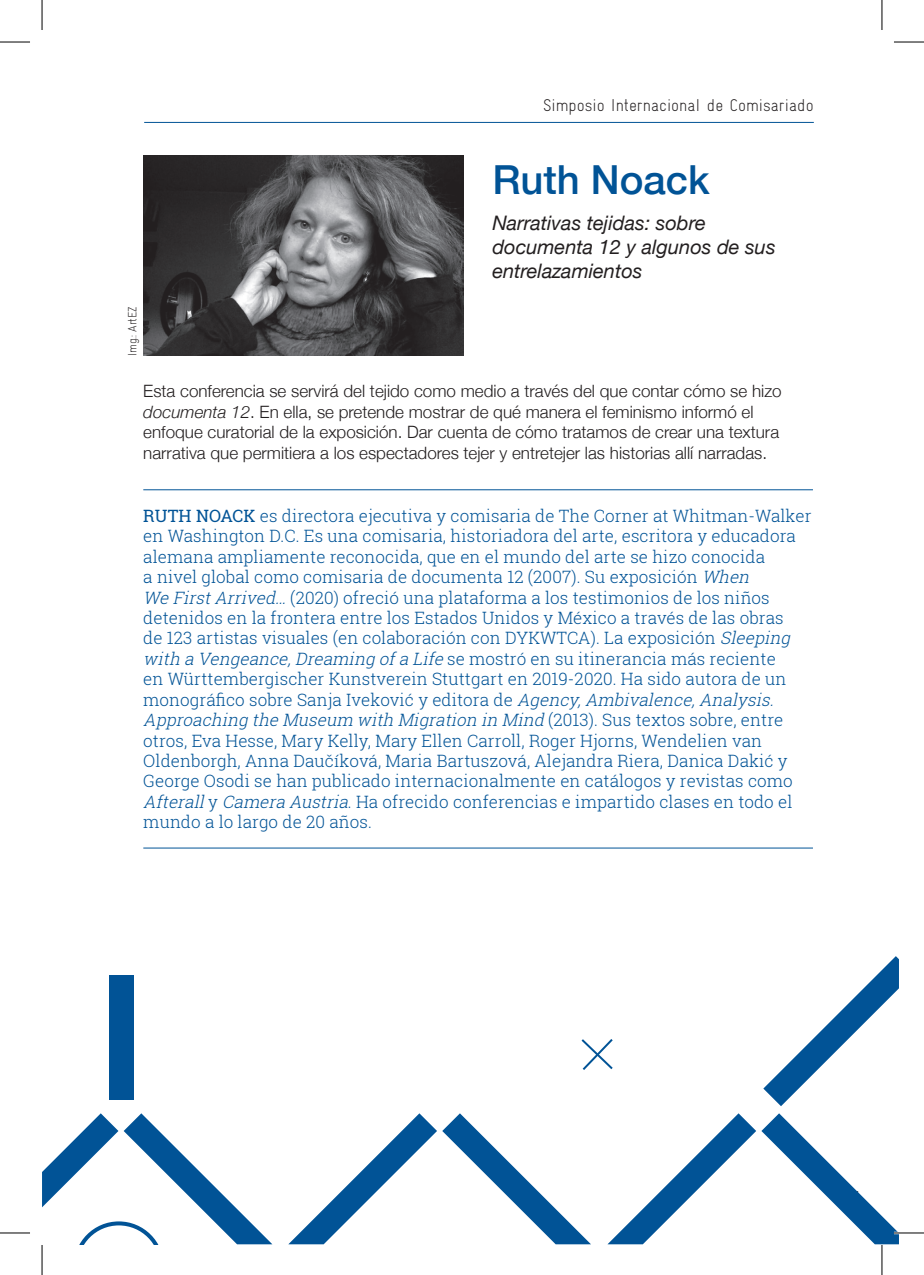
<style>
.page{position:relative;width:924px;height:1275px;background:#fff}
.page>*{position:absolute;margin:0;border:0;box-sizing:border-box;transform-origin:0 0}
.t1{font:500 40px "Helvetica Neue";color:#015396}
.t2{font:italic 20px/24px "Helvetica Neue";color:#231f20}
.t3{font:300 17px/20.4px "Roboto Slab";letter-spacing:.005em;color:#015396}
.t4{font:300 17px/20.4px "Helvetica Neue";color:#231f20}
.t5{font:17px "Alhondiga Bilbao Light Condensed L";color:#231f20}
.t6{font:12px "Alhondiga Bilbao Light Condensed L";letter-spacing:-.025em;color:#231f20}
.s1{font-style:italic}
.s2{font-weight:400}
</style>
<div class="page">
<hr style="left:144px;top:122px;width:669px;height:1px;background:#015396">
<hr style="left:143px;top:489px;width:669px;height:1px;background:#015396">
<hr style="left:143px;top:847px;width:669px;height:1px;background:#015396">
<img style="left:143px;top:155px;width:320px;height:200px">
<div style="left:109px;top:975px;width:25px;height:125px;background:#015396"></div>
<svg style="left:761px;top:1113px;width:137px;height:131px"></svg>
<svg style="left:288px;top:1113px;width:302px;height:131px"></svg>
<svg style="left:608px;top:1113px;width:147px;height:131px"></svg>
<svg style="left:763px;top:956px;width:135px;height:150px"></svg>
<svg style="left:42px;top:1113px;width:230px;height:131px"></svg>
<svg style="left:581px;top:1039px;width:32px;height:31px"></svg>
<hr style="left:893px;top:1231px;width:30px;height:3px;background:#fff">
<hr style="left:0;top:42px;width:30px;height:1px;background:#000">
<hr style="left:893px;top:42px;width:30px;height:1px;background:#000">
<hr style="left:0;top:1232px;width:30px;height:1px;background:#000">
<hr style="left:893px;top:1232px;width:30px;height:1px;background:#000">
<hr style="left:42px;top:0;width:1px;height:30px;background:#000">
<hr style="left:42px;top:1245px;width:1px;height:30px;background:#000">
<hr style="left:881px;top:0;width:1px;height:30px;background:#000">
<hr style="left:881px;top:1245px;width:1px;height:30px;background:#000">
<p class="t5" style="left:543px;top:95px;width:272px">Simposio Internacional de Comisariado</p>
<p class="t6" style="left:126px;top:356px;width:50px;rotate:-90deg">Img.: ArtEZ</p>
<h1 class="t1" style="left:492px;top:148px;width:219px">Ruth Noack</h1>
<p class="t2" style="left:492px;top:212px;width:285px">Narrativas tejidas: sobre documenta 12 y algunos de sus entrelazamientos</p>
<p class="t4" style="left:143px;top:380px;width:639px">Esta conferencia se servirá del tejido como medio a través del que contar cómo se hizo <span class="s1">documenta 12</span>. En ella, se pretende mostrar de qué manera el feminismo informó el enfoque curatorial de la exposición. Dar cuenta de cómo tratamos de crear una textura narrativa que permitiera a los espectadores tejer y entretejer las historias allí narradas.</p>
<p class="t3" style="left:143px;top:505px;width:669px"><span class="s2">RUTH NOACK</span> es directora ejecutiva y comisaria de The Corner at Whitman-Walker en Washington D.C. Es una comisaria, historiadora del arte, escritora y educadora alemana ampliamente reconocida, que en el mundo del arte se hizo conocida<br>a nivel global como comisaria de documenta 12 (2007). Su exposición <span class="s1">When<br>We FirstArrived…</span> (2020) ofreció una plataforma a los testimonios de los niños detenidos en la frontera entre los Estados Unidos y México a través de las obras<br>de 123 artistas visuales (en colaboración con DYKWTCA). La exposición <span class="s1">Sleeping with a Vengeance,Dreaming ofa Life</span> se mostró en su itinerancia más reciente<br>en Württembergischer Kunstverein Stuttgart en 2019-2020. Ha sido autora de un monográfico sobre Sanja Iveković y editora de <span class="s1">Agency,Ambivalence,Analysis.<br>Approaching the Museum with Migration in Mind</span> ( 2 0 1 3 ) . S u s t e x t o s s o b r e , e n t r e otros, Eva Hesse, Mary Kelly, Mary Ellen Carroll, Roger Hjorns, Wendelien van Oldenborgh, Anna Daučíková, Maria Bartuszová, Alejandra Riera, Danica Dakić y George Osodi se han publicado internacionalmente en catálogos y revistas como <span class="s1">Afterall</span>y <span class="s1">Camera Austria</span>. Ha ofrecido conferencias e impartido clases en todo el mundo a lo largo de 20 años.</p>
</div>
